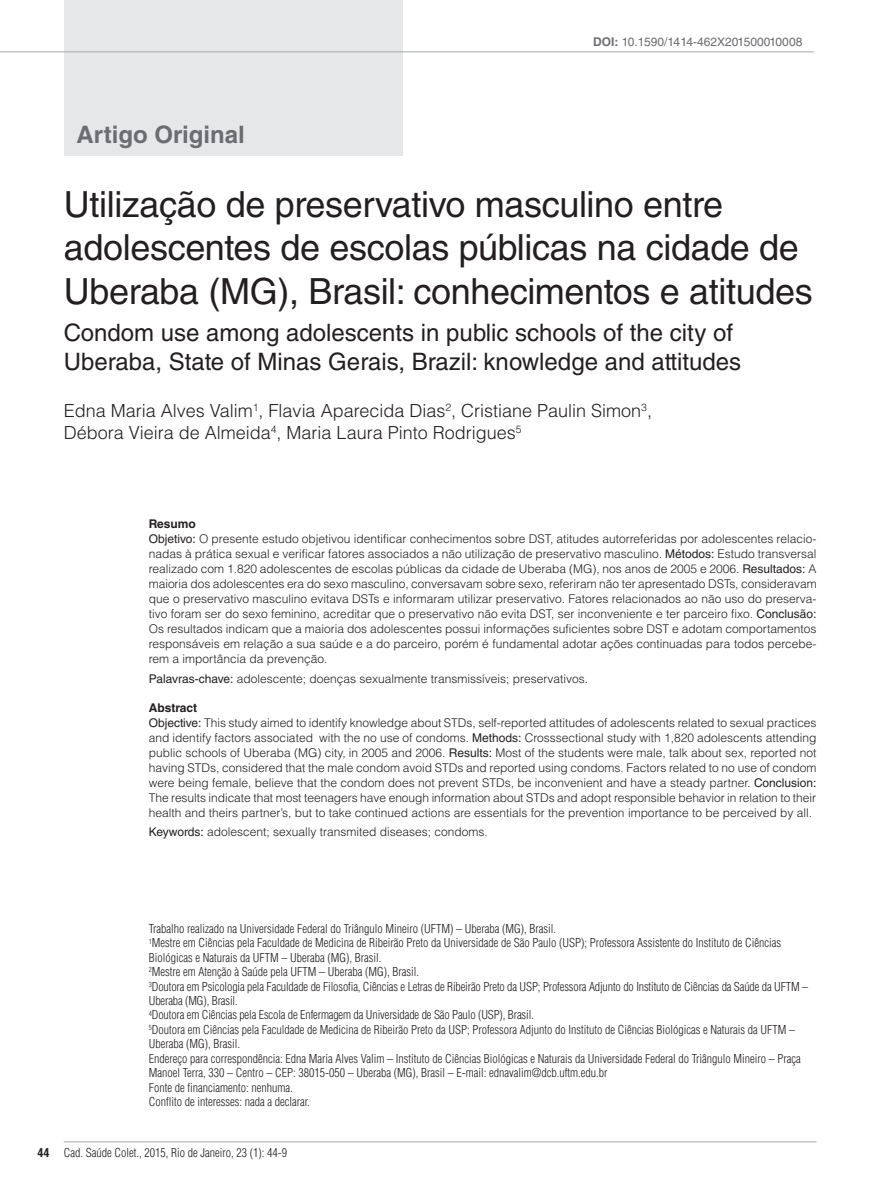
<style>
.page{position:relative;width:893px;height:1191px;background:#fff}
.page>*{position:absolute;margin:0;border:0;box-sizing:border-box;transform-origin:0 0}
.t1{font:36px/43.2px "Helvetica LT Std";letter-spacing:-.01em;color:#231f20}
.t2{font:24px/28.8px "Helvetica LT Std";color:#231f20}
.t3{font:700 24px "Helvetica LT Std";color:#6c6d70}
.t4{font:300 18px/21.6px "Helvetica LT Std";color:#231f20}
.t5{font:300 12px/15px "Helvetica LT Std";color:#231f20}
.t6{font:300 condensed 12px/14.4px "Helvetica LT Std";color:#231f20}
.t7{font:12px "Helvetica LT Std";color:#6c6d70}
.t8{font:700 condensed 12px "Helvetica LT Std";color:#231f20}
.s1{font-weight:700}
.s2{font-weight:400}
</style>
<div class="page">
<div style="left:64px;top:0;width:338px;height:156px;background:#e6e7e9"></div>
<hr style="left:0;top:51px;width:814px;height:1px;background:#a8a9ad">
<hr style="left:64px;top:1141px;width:752px;height:1px;background:#a8a9ad">
<h2 class="t3" style="left:77px;top:120px;width:170px">Artigo Original</h2>
<p class="t7" style="left:593px;top:35px;width:211px"><span class="s1">DOI:</span> 10.1590/1414-462X201500010008</p>
<h1 class="t1" style="left:64px;top:183px;width:750px">Utilização de preservativo masculino entre adolescentes de escolas públicas na cidade de<br>Uberaba (MG), Brasil: conhecimentos e atitudes</h1>
<h2 class="t2" style="left:64px;top:318px;width:679px">Condom use among adolescents in public schools of the city of<br>Uberaba, State of Minas Gerais, Brazil: knowledge and attitudes</h2>
<h3 class="t4" style="left:64px;top:399px;width:590px">Edna Maria Alves Valim<sup>1</sup>, Flavia Aparecida Dias<sup>2</sup>, Cristiane Paulin Simon<sup>3</sup>,<br>Débora Vieira de Almeida<sup>4</sup>, Maria Laura Pinto Rodrigues<sup>5</sup></h3>
<p class="t5" style="left:149px;top:516px;width:669px"><span class="s1">Resumo<br></span><span class="s2">Objetivo:</span> O presente estudo objetivou identificar conhecimentos sobre DST, atitudes autorreferidas por adolescentes relacio&shy;nadas à prática sexual e verificar fatores associados a não utilização de preservativo masculino. <span class="s2">Métodos:</span> Estudo transversal realizado com 1.820 adolescentes de escolas públicas da cidade de Uberaba (MG), nos anos de 2005 e 2006. <span class="s2">Resultados:</span> A maioria dos adolescentes era do sexo masculino, conversavam sobre sexo, referiram não ter apresentado DSTs, consideravam que o preservativo masculino evitava DSTs e informaram utilizar preservativo. Fatores relacionados ao não uso do preserva&shy;tivo foram ser do sexo feminino, acreditar que o preservativo não evita DST, ser inconveniente e ter parceiro fixo. <span class="s2">Conclusão:<br></span>Os resultados indicam que a maioria dos adolescentes possui informações suficientes sobre DST e adotam comportamentos responsáveis em relação a sua saúde e a do parceiro, porém é fundamental adotar ações continuadas para todos percebe&shy;rem a importância da prevenção.</p>
<p class="t5" style="left:149px;top:670px;width:441px"><span class="s2">Palavras-chave:</span> adolescente; doenças sexualmente transmissíveis; preservativos.</p>
<p class="t5" style="left:149px;top:700px;width:669px"><span class="s1">Abstract<br></span><span class="s2">Objective:</span> This study aimed to identify knowledge about STDs, self-reported attitudes of adolescents related to sexual practices and identify factors associated with the no use of condoms. <span class="s2">Methods:</span> Crosssectional study with 1,820 adolescents attending public schools of Uberaba (MG) city, in 2005 and 2006. <span class="s2">Results:</span> Most of the students were male, talk about sex, reported not having STDs, considered that the male condom avoid STDs and reported using condoms. Factors related to no use of condom were being female, believe that the condom does not prevent STDs, be inconvenient and have a steady partner. <span class="s2">Conclusion:<br></span>The results indicate that most teenagers have enough information about STDs and adopt responsible behavior in relation to their health and theirs partner’s, but to take continued actions are essentials for the prevention importance to be perceived by all.</p>
<p class="t5" style="left:149px;top:824px;width:341px"><span class="s2">Keywords:</span> adolescent; sexually transmited diseases; condoms.</p>
<p class="t6" style="left:149px;top:921px;width:661px">Trabalho realizado na Universidade Federal do Triângulo Mineiro (UFTM) – Uberaba (MG), Brasil.<br><sup>1</sup>Mestre em Ciências pela Faculdade de Medicina de Ribeirão Preto da Universidade de São Paulo (USP); Professora Assistente do Instituto de Ciências Biológicas e Naturais da UFTM – Uberaba (MG), Brasil.<br><sup>2</sup>Mestre em Atenção à Saúde pela UFTM – Uberaba (MG), Brasil.<br><sup>3</sup>Doutora em Psicologia pela Faculdade de Filosofia, Ciências e Letras de Ribeirão Preto da USP; Professora Adjunto do Instituto de Ciências da Saúde da UFTM – Uberaba (MG), Brasil.<br><sup>4</sup>Doutora em Ciências pela Escola de Enfermagem da Universidade de São Paulo (USP), Brasil.<br><sup>5</sup>Doutora em Ciências pela Faculdade de Medicina de Ribeirão Preto da USP; Professora Adjunto do Instituto de Ciências Biológicas e Naturais da UFTM – Uberaba (MG), Brasil.<br>Endereço para correspondência: Edna Maria Alves Valim – Instituto de Ciências Biológicas e Naturais da Universidade Federal do Triângulo Mineiro – Praça Manoel Terra, 330 – Centro – CEP: 38015-050 – Uberaba (MG), Brasil – E-mail: ednavalim@dcb.uftm.edu.br<br>Fonte de financiamento: nenhuma.<br>Conflito de interesses: nada a declarar.</p>
<p class="t8" style="left:37px;top:1145px;width:14px">44</p>
<p class="t6" style="left:64px;top:1145px;width:225px">Cad. Saúde Colet., 2015, Rio de Janeiro, 23 (1): 44-9</p>
</div>
